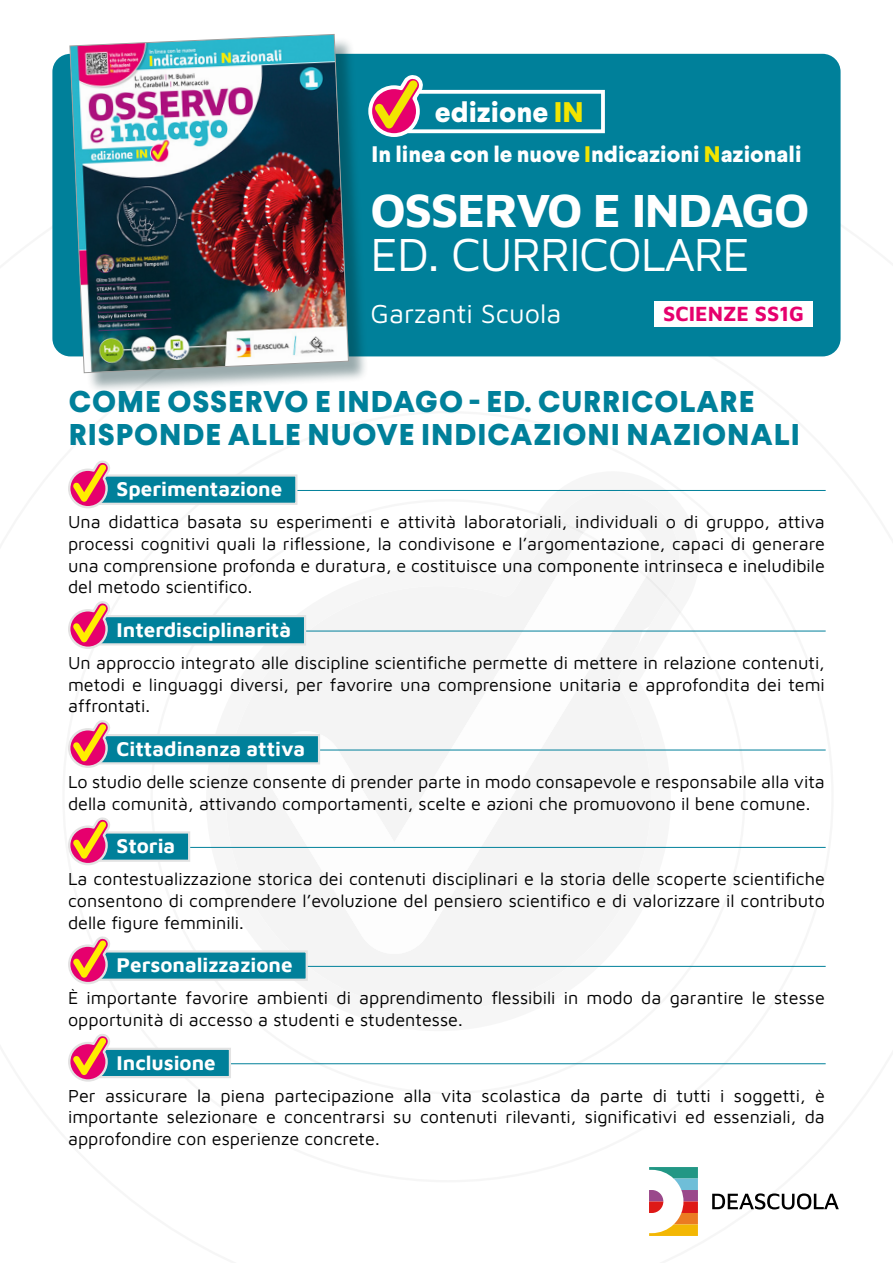
<style>
.page{position:relative;width:893px;height:1263px;background:#fff}
.page>*{position:absolute;margin:0;border:0;box-sizing:border-box;transform-origin:0 0}
.t1{font:700 48px "Maven Pro";letter-spacing:-.03em;color:#fff}
.t2{font:48px "Maven Pro";letter-spacing:-.03em;color:#fff}
.t3{font:800 30px/33.8px "Larsseit";letter-spacing:.03em;color:#00809a}
.t4{font:800 28.35px "Larsseit";color:#fff}
.t5{font:27px "Maven Pro";color:#fff}
.t6{font:800 22.5px "Larsseit";color:#fff}
.t7{font:700 21.15px "Maven Pro";color:#e6006d}
.t8{font:700 20.55px "Maven Pro";color:#fff}
.t9{font:18px/21.6px "Maven Pro";color:#000;text-align:justify}
.s1{color:#f2e500}
</style>
<div class="page">
<svg style="left:206px;top:475px;width:493px;height:536px"></svg>
<svg style="left:261px;top:520px;width:394px;height:434px;fill:#f4f4f4"></svg>
<svg style="left:537px;top:513px;width:144px;height:101px"></svg>
<div style="left:52px;top:54px;width:789px;height:302px;background:#00809a;border-radius:18px"></div>
<svg style="left:649px;top:1167px;width:49px;height:69px"></svg>
<svg style="left:712px;top:1193px;width:127px;height:16px"></svg>
<div style="left:387px;top:90px;width:218px;height:43px;border:4px solid #fff"></div>
<svg style="left:369px;top:75px;width:58px;height:62px"></svg>
<div style="left:73px;top:37px;width:296px;height:357px;background:#002b30;opacity:.4"></div>
<img style="left:69px;top:34px;width:280px;height:339px">
<hr style="left:104px;top:490px;width:722px;height:1px;background:#00809a">
<div style="left:84px;top:475px;width:212px;height:29px;background:#00809a"></div>
<div style="left:83px;top:474px;width:214px;height:31px;border:2px solid #e3e3e3"></div>
<svg style="left:68px;top:460px;width:45px;height:49px"></svg>
<hr style="left:104px;top:631px;width:722px;height:1px;background:#00809a">
<div style="left:84px;top:616px;width:221px;height:28px;background:#00809a"></div>
<div style="left:83px;top:615px;width:223px;height:30px;border:2px solid #e3e3e3"></div>
<svg style="left:68px;top:601px;width:45px;height:48px"></svg>
<hr style="left:104px;top:750px;width:722px;height:1px;background:#00809a">
<div style="left:84px;top:735px;width:235px;height:28px;background:#00809a"></div>
<div style="left:83px;top:734px;width:237px;height:30px;border:2px solid #e3e3e3"></div>
<svg style="left:68px;top:720px;width:45px;height:48px"></svg>
<hr style="left:104px;top:847px;width:722px;height:1px;background:#00809a">
<div style="left:84px;top:832px;width:105px;height:29px;background:#00809a"></div>
<div style="left:83px;top:831px;width:107px;height:31px;border:2px solid #e3e3e3"></div>
<svg style="left:68px;top:817px;width:45px;height:48px"></svg>
<hr style="left:104px;top:966px;width:722px;height:1px;background:#00809a">
<div style="left:84px;top:951px;width:223px;height:29px;background:#00809a"></div>
<div style="left:83px;top:950px;width:225px;height:31px;border:2px solid #e3e3e3"></div>
<svg style="left:68px;top:936px;width:45px;height:48px"></svg>
<hr style="left:104px;top:1063px;width:722px;height:1px;background:#00809a">
<div style="left:84px;top:1049px;width:146px;height:28px;background:#00809a"></div>
<div style="left:83px;top:1048px;width:148px;height:30px;border:2px solid #e3e3e3"></div>
<svg style="left:68px;top:1034px;width:45px;height:48px"></svg>
<div style="left:655px;top:301px;width:158px;height:26px;background:#fff"></div>
<h3 class="t4" style="left:435px;top:93px;width:150px">edizione <span class="s1">IN</span></h3>
<p class="t6" style="left:372px;top:140px;width:431px">In linea con le nuove <span class="s1">I</span>ndicazioni <span class="s1">N</span>azionali</p>
<h1 class="t1" style="left:371px;top:177px;width:440px">OSSERVO E INDAGO</h1>
<h1 class="t2" style="left:371px;top:221px;width:381px">ED. CURRICOLARE</h1>
<h3 class="t5" style="left:371px;top:295px;width:192px">Garzanti Scuola</h3>
<p class="t7" style="left:663px;top:299px;width:143px">SCIENZE SS1G</p>
<h2 class="t3" style="left:69px;top:384px;width:732px">COME OSSERVO E INDAGO - ED. CURRICOLARE<br>RISPONDE ALLE NUOVE INDICAZIONI NAZIONALI</h2>
<p class="t8" style="left:117px;top:475px;width:167px">Sperimentazione</p>
<p class="t9" style="left:68px;top:510px;width:758px">Una didattica basata su esperimenti e attività laboratoriali, individuali o di gruppo, attiva processi cognitivi quali la riflessione, la condivisone e l’argomentazione, capaci di generare una comprensione profonda e duratura, e costituisce una componente intrinseca e ineludibile del metodo scientifico.</p>
<p class="t8" style="left:117px;top:615px;width:176px">Interdisciplinarità</p>
<p class="t9" style="left:68px;top:651px;width:758px">Un approccio integrato alle discipline scientifiche permette di mettere in relazione contenuti, metodi e linguaggi diversi, per favorire una comprensione unitaria e approfondita dei temi affrontati.</p>
<p class="t8" style="left:117px;top:734px;width:190px">Cittadinanza attiva</p>
<p class="t9" style="left:68px;top:770px;width:758px">Lo studio delle scienze consente di prender parte in modo consapevole e responsabile alla vita della comunità, attivando comportamenti, scelte e azioni che promuovono il bene comune.</p>
<p class="t8" style="left:117px;top:832px;width:60px">Storia</p>
<p class="t9" style="left:68px;top:867px;width:758px">La contestualizzazione storica dei contenuti disciplinari e la storia delle scoperte scientifiche consentono di comprendere l’evoluzione del pensiero scientifico e di valorizzare il contributo delle figure femminili.</p>
<p class="t8" style="left:117px;top:951px;width:177px">Personalizzazione</p>
<p class="t9" style="left:68px;top:986px;width:758px">È importante favorire ambienti di apprendimento flessibili in modo da garantire le stesse opportunità di accesso a studenti e studentesse.</p>
<p class="t8" style="left:117px;top:1048px;width:101px">Inclusione</p>
<p class="t9" style="left:68px;top:1083px;width:758px">Per assicurare la piena partecipazione alla vita scolastica da parte di tutti i soggetti, è importante selezionare e concentrarsi su contenuti rilevanti, significativi ed essenziali, da approfondire con esperienze concrete.</p>
</div>
